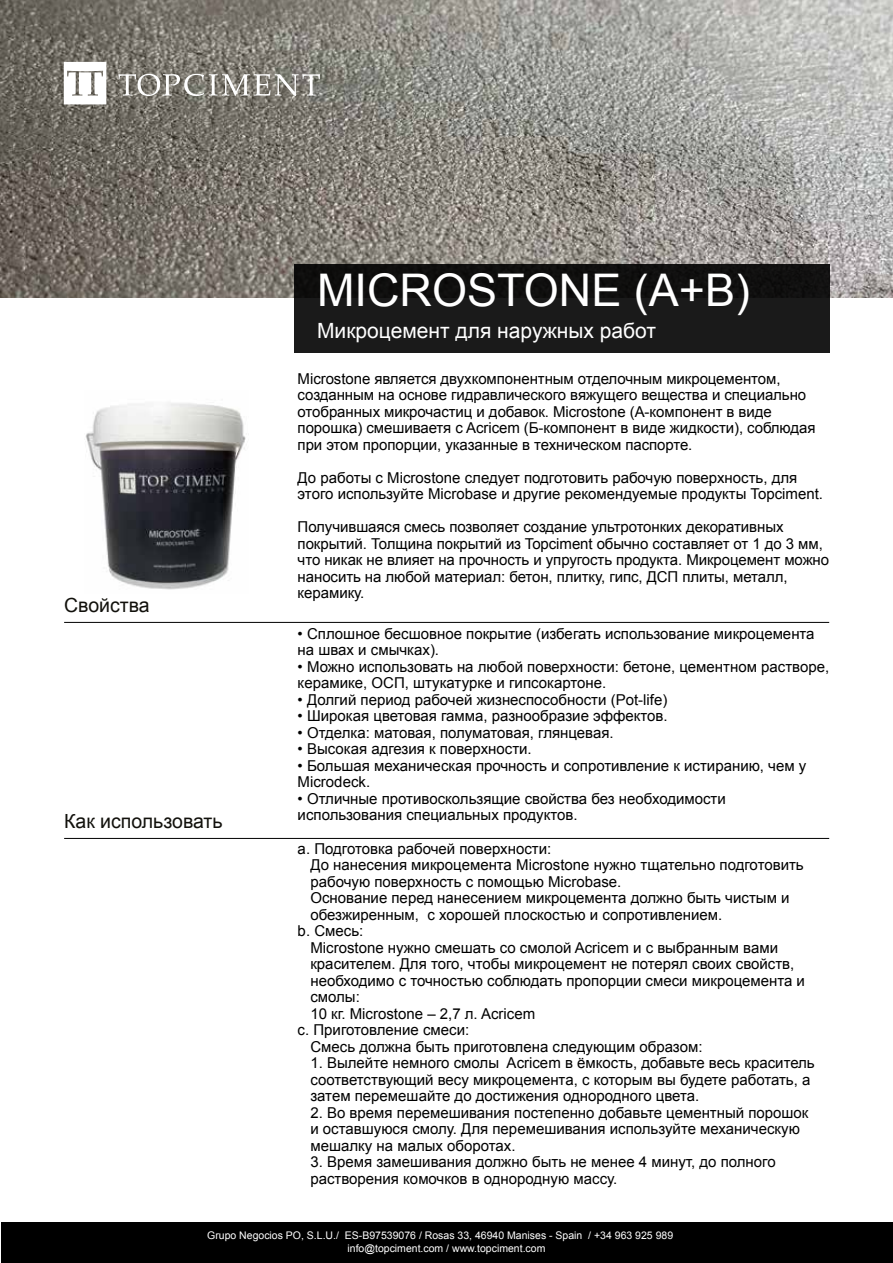
<style>
.page{position:relative;width:893px;height:1263px;background:#fff}
.page>*{position:absolute;margin:0;border:0;box-sizing:border-box;transform-origin:0 0}
.t1{font:45px "Arial";color:#fff}
.t2{font:21px "Arial";color:#fff}
.t3{font:19.5px "Arial";color:#12110c}
.t4{font:15px/16.5px "Arial";color:#000}
.t5{font:10.5px "Arial";color:#fff}
</style>
<div class="page">
<div style="left:1px;top:1222px;width:892px;height:41px;background:#000"></div>
<img style="left:85px;top:403px;width:161px;height:187px">
<img style="left:0;top:0;width:893px;height:298px">
<div style="left:294px;top:264px;width:535px;height:88px;background:linear-gradient(to right,#151515,#171616)"></div>
<svg style="left:118px;top:74px;width:202px;height:22px;background:#9d9a93"></svg>
<svg style="left:64px;top:62px;width:42px;height:42px"></svg>
<hr style="left:64px;top:622px;width:765px;height:1px;background:#000">
<hr style="left:64px;top:838px;width:765px;height:1px;background:#000">
<h3 class="t3" style="left:64px;top:592px;width:87px">Свойства</h3>
<h3 class="t3" style="left:64px;top:808px;width:160px">Как использовать</h3>
<h1 class="t1" style="left:317px;top:261px;width:434px">MICROSTONE (A+B)</h1>
<h2 class="t2" style="left:317px;top:317px;width:340px">Микроцемент для наружных работ</h2>
<p class="t4" style="left:298px;top:370px;width:519px">Microstone является двухкомпонентным отделочным микроцементом, созданным на основе гидравлического вяжущего вещества и специально отобранных микрочастиц и добавок. Microstone (А-компонент в виде порошка) смешиваетя с Acricem (Б-компонент в виде жидкости), соблюдая при этом пропорции, указанные в техническом паспорте.</p>
<p class="t4" style="left:298px;top:469px;width:527px">До работы с Microstone следует подготовить рабочую поверхность, для этого используйте Microbase и другие рекомендуемые продукты Topciment.</p>
<p class="t4" style="left:298px;top:519px;width:533px">Получившаяся смесь позволяет создание ультротонких декоративных покрытий. Толщина покрытий из Topciment обычно составляет от 1 до 3 мм, что никак не влияет на прочность и упругость продукта. Микроцемент можно наносить на любой материал: бетон, плитку, гипс, ДСП плиты, металл, керамику.</p>
<p class="t4" style="left:298px;top:625px;width:518px">• Сплошное бесшовное покрытие (избегать использование микроцемента на швах и смычках).</p>
<p class="t4" style="left:298px;top:658px;width:533px">• Можно использовать на любой поверхности: бетоне, цементном растворе, керамике, ОСП, штукатурке и гипсокартоне.</p>
<p class="t4" style="left:298px;top:691px;width:371px">• Долгий период рабочей жизнеспособности (Pot-life)</p>
<p class="t4" style="left:298px;top:708px;width:372px">• Широкая цветовая гамма, разнообразие эффектов.</p>
<p class="t4" style="left:298px;top:724px;width:318px">• Отделка: матовая, полуматовая, глянцевая.</p>
<p class="t4" style="left:298px;top:741px;width:236px">• Высокая адгезия к поверхности.</p>
<p class="t4" style="left:298px;top:757px;width:510px">• Большая механическая прочность и сопротивление к истиранию, чем у<br>Microdeck.</p>
<p class="t4" style="left:298px;top:790px;width:430px">• Отличные противоскользящие свойства без необходимости использования специальных продуктов.</p>
<p class="t4" style="left:298px;top:840px;width:255px">a. Подготовка рабочей поверхности:</p>
<p class="t4" style="left:310px;top:857px;width:495px">До нанесения микроцемента Microstone нужно тщательно подготовить</p>
<p class="t4" style="left:310px;top:873px;width:313px">рабочую поверхность c помощью Microbase.</p>
<p class="t4" style="left:310px;top:890px;width:481px">Основание перед нанесением микроцемента должно быть чистым и</p>
<p class="t4" style="left:310px;top:906px;width:413px">обезжиренным, с хорошей плоскостью и сопротивлением.</p>
<p class="t4" style="left:298px;top:923px;width:67px">b. Смесь:</p>
<p class="t4" style="left:310px;top:939px;width:469px">Microstone нужно смешать со смолой Acricem и с выбранным вами</p>
<p class="t4" style="left:310px;top:956px;width:485px">красителем. Для того, чтобы микроцемент не потерял своих свойств,</p>
<p class="t4" style="left:310px;top:972px;width:496px">необходимо с точностью соблюдать пропорции смеси микроцемента и</p>
<p class="t4" style="left:310px;top:989px;width:51px">смолы:</p>
<p class="t4" style="left:310px;top:1005px;width:226px">10 кг. Microstone – 2,7 л. Acricem</p>
<p class="t4" style="left:298px;top:1022px;width:173px">c. Приготовление смеси:</p>
<p class="t4" style="left:310px;top:1038px;width:394px">Смесь должна быть приготовлена следующим образом:</p>
<p class="t4" style="left:310px;top:1055px;width:506px">1. Вылейте немного смолы Acricem в ёмкость, добавьте весь краситель соответствующий весу микроцемента, с которым вы будете работать, а затем перемешайте до достижения однородного цвета.</p>
<p class="t4" style="left:310px;top:1104px;width:500px">2. Во время перемешивания постепенно добавьте цементный порошок и оставшуюся смолу. Для перемешивания используйте механическую мешалку на малых оборотах.</p>
<p class="t4" style="left:310px;top:1154px;width:467px">3. Время замешивания должно быть не менее 4 минут, до полного растворения комочков в однородную массу.</p>
<p class="t5" style="left:207px;top:1228px;width:468px">Grupo Negocios PO, S.L.U./ ES-B97539076 / Rosas 33, 46940 Manises - Spain / +34 963 925 989</p>
<p class="t5" style="left:347px;top:1241px;width:199px">info@topciment.com / www.topciment.com</p>
</div>
